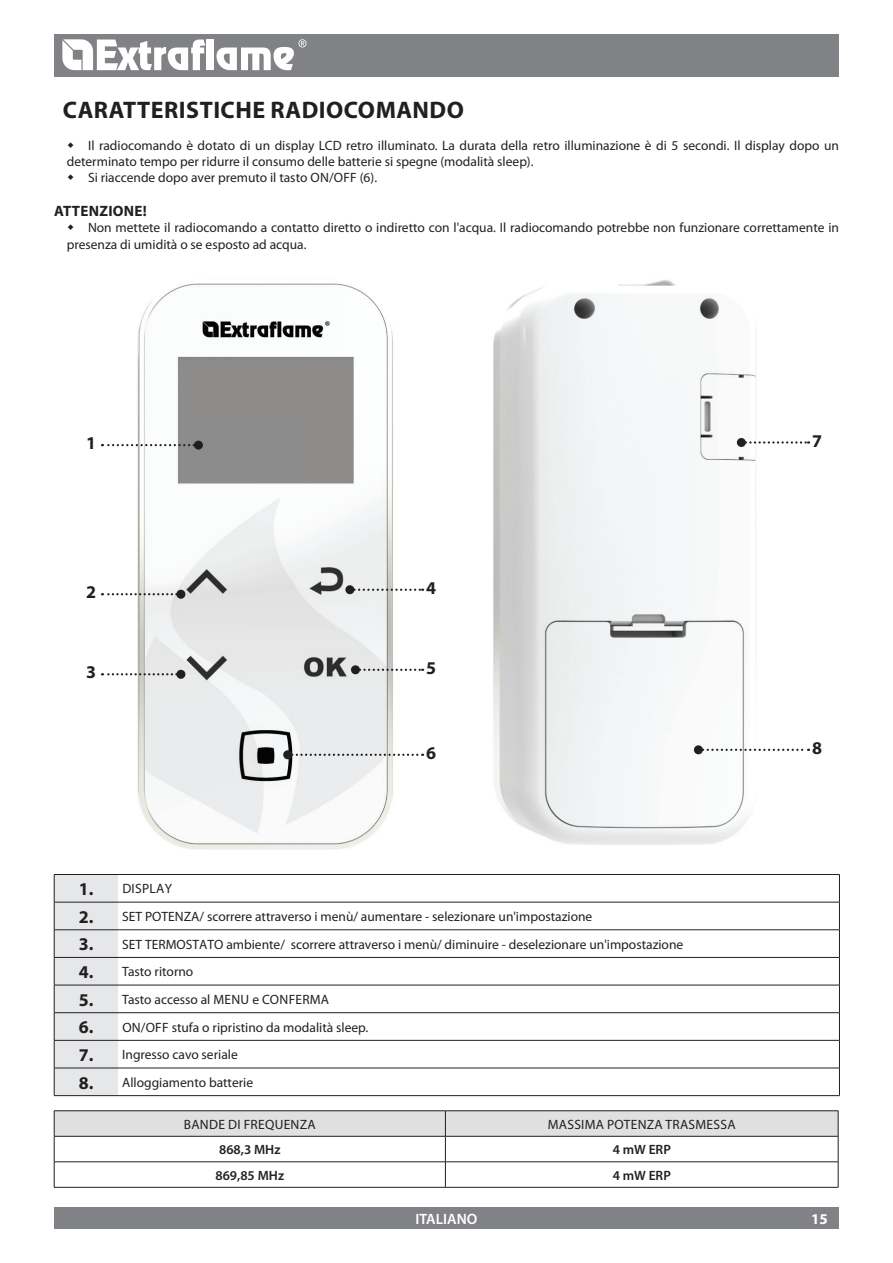
<style>
.page{position:relative;width:893px;height:1263px;background:#fff}
.page>*{position:absolute;margin:0;border:0;box-sizing:border-box;transform-origin:0 0}
.t1{font:700 24px "Myriad Pro";letter-spacing:.02em;color:#231f20}
.t2{font:700 18px "Myriad Pro";color:#231f20}
.t3{font:700 15px "Myriad Pro";letter-spacing:.02em;color:#231f20}
.t4{font:600 15px "Myriad Pro";color:#fff}
.t5{font:700 15px "Myriad Pro";color:#fff}
.t6{font:13.5px/16.2px "Myriad Pro";color:#231f20}
.t7{font:13.5px "Myriad Pro";letter-spacing:.02em;color:#231f20}
.t8{font:600 13.5px "Myriad Pro";color:#231f20}
.s1{font-weight:700;font-size:18px}
</style>
<div class="page">
<img style="left:118px;top:283px;width:293px;height:567px">
<svg style="left:102px;top:593px;width:74px;height:2px"></svg>
<div style="left:176px;top:590px;width:9px;height:9px;background:#231f20;border-radius:50%"></div>
<svg style="left:102px;top:673px;width:74px;height:2px"></svg>
<div style="left:176px;top:670px;width:9px;height:9px;background:#231f20;border-radius:50%"></div>
<svg style="left:354px;top:589px;width:69px;height:2px"></svg>
<div style="left:345px;top:585px;width:9px;height:9px;background:#231f20;border-radius:50%"></div>
<svg style="left:360px;top:669px;width:63px;height:2px"></svg>
<div style="left:351px;top:665px;width:9px;height:9px;background:#231f20;border-radius:50%"></div>
<svg style="left:102px;top:444px;width:92px;height:2px"></svg>
<div style="left:194px;top:441px;width:9px;height:9px;background:#231f20;border-radius:50%"></div>
<svg style="left:292px;top:754px;width:131px;height:2px"></svg>
<div style="left:283px;top:750px;width:9px;height:9px;background:#231f20;border-radius:50%"></div>
<img style="left:493px;top:280px;width:277px;height:565px">
<svg style="left:746px;top:441px;width:63px;height:3px"></svg>
<div style="left:737px;top:438px;width:9px;height:9px;background:#231f20;border-radius:50%"></div>
<svg style="left:703px;top:749px;width:106px;height:2px"></svg>
<div style="left:694px;top:745px;width:9px;height:9px;background:#231f20;border-radius:50%"></div>
<div style="left:54px;top:34px;width:785px;height:43px;background:#808285"></div>
<div style="left:54px;top:1208px;width:785px;height:21px;background:#808285"></div>
<svg style="left:62px;top:39px;width:143px;height:31px"></svg>
<div style="left:207px;top:40px;width:7px;height:30px;background:#fff"></div>
<svg style="left:216px;top:39px;width:90px;height:31px"></svg>
<hr style="left:118px;top:874px;width:722px;height:1px;background:#231f20">
<hr style="left:118px;top:902px;width:722px;height:1px;background:#231f20">
<hr style="left:118px;top:929px;width:722px;height:1px;background:#231f20">
<hr style="left:118px;top:957px;width:722px;height:1px;background:#231f20">
<hr style="left:118px;top:985px;width:722px;height:1px;background:#231f20">
<hr style="left:118px;top:1012px;width:722px;height:1px;background:#231f20">
<hr style="left:118px;top:1040px;width:722px;height:1px;background:#231f20">
<svg style="left:54px;top:874px;width:64px;height:221px;background:#dcdddf"></svg>
<hr style="left:118px;top:1068px;width:722px;height:1px;background:#231f20">
<svg style="left:839px;top:875px;width:1px;height:220px"></svg>
<hr style="left:54px;top:1095px;width:64px;height:1px;background:#231f20">
<hr style="left:118px;top:1095px;width:722px;height:1px;background:#231f20">
<hr style="left:54px;top:1110px;width:391px;height:1px;background:#231f20">
<hr style="left:445px;top:1110px;width:393px;height:1px;background:#231f20">
<hr style="left:54px;top:1187px;width:391px;height:1px;background:#231f20">
<svg style="left:54px;top:1111px;width:785px;height:76px"></svg>
<hr style="left:445px;top:1187px;width:393px;height:1px;background:#231f20">
<h1 class="t1" style="left:63px;top:94px;width:403px">CARATTERISTICHE RADIOCOMANDO</h1>
<p class="t6" style="left:88px;top:137px;width:752px">Il radiocomando è dotato di un display LCD retro illuminato. La durata della retro illuminazione è di 5 secondi. Il display dopo un</p>
<p class="t6" style="left:67px;top:153px;width:468px">determinato tempo per ridurre il consumo delle batterie si spegne (modalità sleep).</p>
<p class="t6" style="left:88px;top:169px;width:291px">Si riaccende dopo aver premuto il tasto ON/OFF (6).</p>
<p class="t3" style="left:54px;top:201px;width:94px">ATTENZIONE!</p>
<p class="t6" style="left:67px;top:220px;width:774px;text-indent:21px">Non mettete il radiocomando a contatto diretto o indiretto con l'acqua. Il radiocomando potrebbe non funzionare correttamente in presenza di umidità o se esposto ad acqua.</p>
<h2 class="t2" style="left:86px;top:431px;width:11px">1</h2>
<h2 class="t2" style="left:86px;top:580px;width:11px">2</h2>
<h2 class="t2" style="left:86px;top:660px;width:11px">3</h2>
<h2 class="t2" style="left:426px;top:576px;width:11px">4</h2>
<h2 class="t2" style="left:426px;top:656px;width:11px">5</h2>
<h2 class="t2" style="left:426px;top:741px;width:11px">6</h2>
<p class="t6" style="left:79px;top:880px;width:61px"><span class="s1">1.</span> Displa</p>
<p class="t6" style="left:165px;top:880px;width:9px">y</p>
<p class="t6" style="left:79px;top:908px;width:515px"><span class="s1">2.</span> SET POTENZA/ scorrere attraverso i menù/ aumentare - selezionare un'impostazione</p>
<p class="t6" style="left:79px;top:936px;width:606px"><span class="s1">3.</span> SET TERMOSTATO ambiente/ scorrere attraverso i menù/ diminuire - deselezionare un'impostazione</p>
<p class="t6" style="left:79px;top:963px;width:116px"><span class="s1">4.</span> Tasto ritorno</p>
<p class="t6" style="left:79px;top:991px;width:145px"><span class="s1">5.</span> Tasto accesso al menu</p>
<p class="t6" style="left:252px;top:991px;width:19px">econfe</p>
<p class="t6" style="left:302px;top:991px;width:18px">rma</p>
<p class="t6" style="left:79px;top:1019px;width:76px"><span class="s1">6.</span> On/off</p>
<p class="t6" style="left:172px;top:1019px;width:198px">stufa o ripristino da modalità sleep.</p>
<p class="t6" style="left:79px;top:1046px;width:160px"><span class="s1">7.</span> Ingresso cavo seriale</p>
<p class="t6" style="left:79px;top:1074px;width:176px"><span class="s1">8.</span> Alloggiamento batterie</p>
<p class="t7" style="left:184px;top:1116px;width:133px">BANDE DI FREQUENZA</p>
<p class="t7" style="left:548px;top:1116px;width:189px">MASSIMA POTENZA TRASMESSA</p>
<p class="t8" style="left:219px;top:1141px;width:63px">868,3 MHz</p>
<p class="t8" style="left:613px;top:1141px;width:60px">4 mW ERP</p>
<p class="t8" style="left:215px;top:1166px;width:70px">869,85 MHz</p>
<p class="t8" style="left:613px;top:1166px;width:60px">4 mW ERP</p>
<h2 class="t2" style="left:812px;top:429px;width:11px">7</h2>
<h2 class="t2" style="left:812px;top:736px;width:11px">8</h2>
<p class="t4" style="left:416px;top:1209px;width:63px">ITALIANO</p>
<p class="t5" style="left:811px;top:1209px;width:18px">15</p>
</div>
